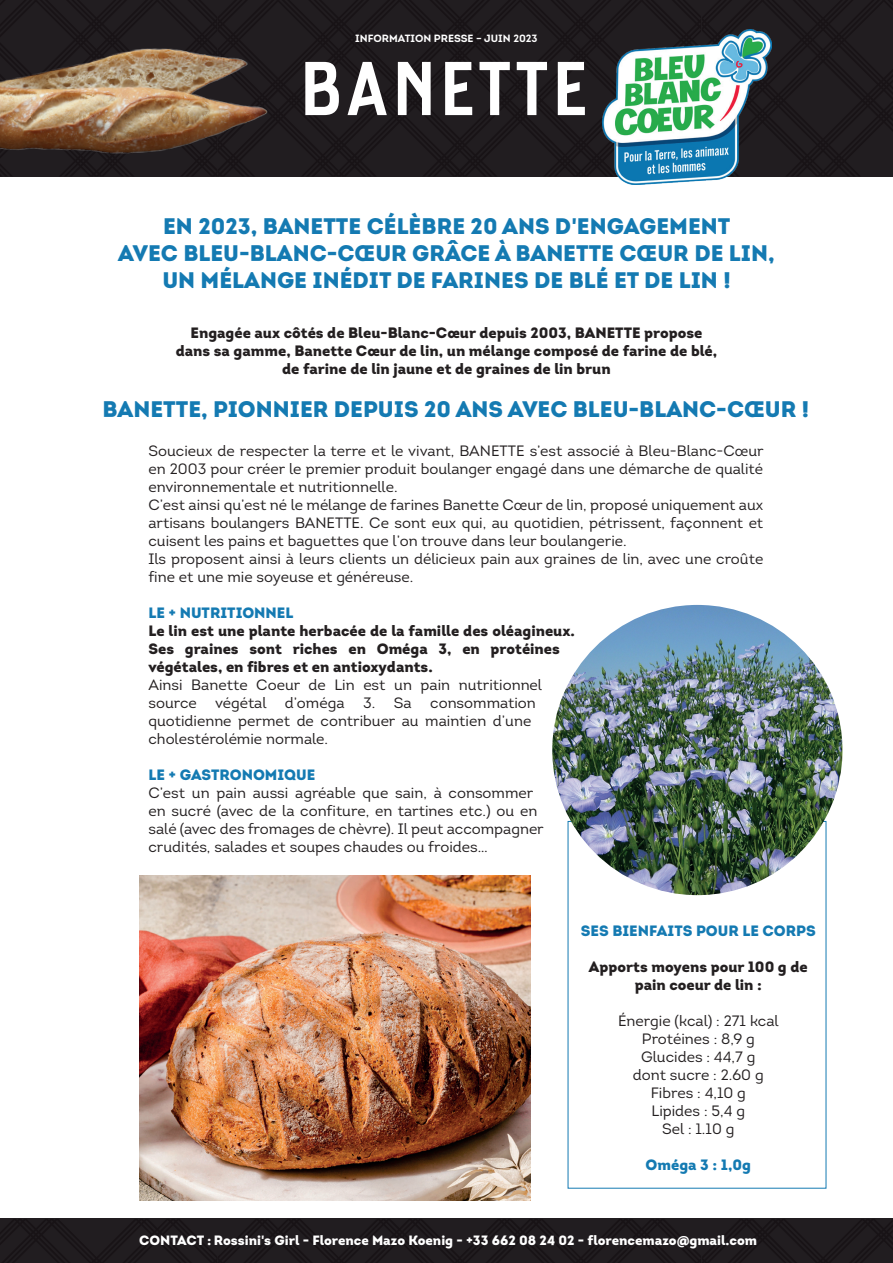
<style>
.page{position:relative;width:893px;height:1263px;background:#fff}
.page>*{position:absolute;margin:0;border:0;box-sizing:border-box;transform-origin:0 0}
.t1{font:900 22.5px/27px "Intro";color:#147ab2;text-align:center}
.t2{font:15px/18px "Intro";color:#231f20}
.t3{font:900 15px/18px "Intro";color:#231f20;text-align:center}
.t4{font:900 15px "Intro";color:#147ab2}
.t5{font:900 13.5px "Intro";color:#fff}
.t6{font:700 10.5px "Intro";color:#fff}
</style>
<div class="page">
<img style="left:552px;top:605px;width:290px;height:290px;border-radius:145px">
<svg style="left:0;top:1219px;width:893px;height:44px;background:#1e1a1d"></svg>
<svg style="left:0;top:0;width:893px;height:176px;background:#2f2b2e"></svg>
<img style="left:0;top:9px;width:279px;height:156px">
<img style="left:602px;top:30px;width:169px;height:155px">
<img style="left:139px;top:876px;width:392px;height:325px">
<p class="t6" style="left:355px;top:32px;width:184px">INFORMATION PRESSE – JUIN 2023</p>
<h1 class="t1" style="left:118px;top:212px;width:658px">EN 2023, BANETTE CÉLÈBRE 20 ANS D'ENGAGEMENT<br>AVEC BLEU-BLANC-CŒUR GRÂCE À BANETTE CŒUR DE LIN,<br>UN MÉLANGE INÉDIT DE FARINES DE BLÉ ET DE LIN !</h1>
<p class="t3" style="left:176px;top:324px;width:543px">Engagée aux côtés de Bleu-Blanc-Cœur depuis 2003, BANETTE propose dans sa gamme, Banette Cœur de lin, un mélange composé de farine de blé, de farine de lin jaune et de graines de lin brun</p>
<h1 class="t1" style="left:103px;top:395px;width:708px">BANETTE, PIONNIER DEPUIS 20 ANS AVEC BLEU-BLANC-CŒUR !</h1>
<p class="t2" style="left:148px;top:442px;width:617px">Soucieux de respecter la terre et le vivant, BANETTE s’est associé à Bleu-Blanc-Cœur en 2003 pour créer le premier produit boulanger engagé dans une démarche de qualité environnementale et nutritionnelle.<br>C’est ainsi qu’est né le mélange de farines Banette Cœur de lin, proposé uniquement aux artisans boulangers BANETTE. Ce sont eux qui, au quotidien, pétrissent, façonnent et cuisent les pains et baguettes que l’on trouve dans leur boulangerie.<br>Ils proposent ainsi à leurs clients un délicieux pain aux graines de lin, avec une croûte fine et une mie soyeuse et généreuse.</p>
<p class="t4" style="left:148px;top:603px;width:147px">LE + NUTRITIONNEL</p>
<p class="t3" style="left:148px;top:622px;width:428px;text-align:left">Le lin est une plante herbacée de la famille des oléagineux.<br>Ses graines sont riches en Oméga 3, en protéines végétales, en fibres et en antioxydants.</p>
<p class="t2" style="left:148px;top:676px;width:395px">Ainsi Banette Coeur de Lin est un pain nutritionnel source végétal d’oméga 3. Sa consommation quotidienne permet de contribuer au maintien d’une cholestérolémie normale.</p>
<p class="t4" style="left:148px;top:765px;width:168px">LE + GASTRONOMIQUE</p>
<p class="t2" style="left:148px;top:784px;width:397px">C’est un pain aussi agréable que sain, à consommer en sucré (avec de la confiture, en tartines etc.) ou en salé (avec des fromages de chèvre). Il peut accompagner crudités, salades et soupes chaudes ou froides…</p>
<p class="t4" style="left:581px;top:921px;width:237px">SES BIENFAITS POUR LE CORPS</p>
<p class="t3" style="left:589px;top:958px;width:220px">Apports moyens pour 100 g de pain coeur de lin :</p>
<p class="t2" style="left:618px;top:1012px;width:162px;text-align:center">Énergie (kcal) : 271 kcal<br>Protéines : 8,9 g<br>Glucides : 44,7 g<br>dont sucre : 2.60 g<br>Fibres : 4,10 g<br>Lipides : 5,4 g<br>Sel : 1.10 g</p>
<p class="t4" style="left:646px;top:1155px;width:107px">Oméga 3 : 1,0g</p>
<p class="t5" style="left:139px;top:1232px;width:619px">CONTACT : Rossini's Girl - Florence Mazo Koenig - +33 662 08 24 02 - florencemazo@gmail.com</p>
</div>
